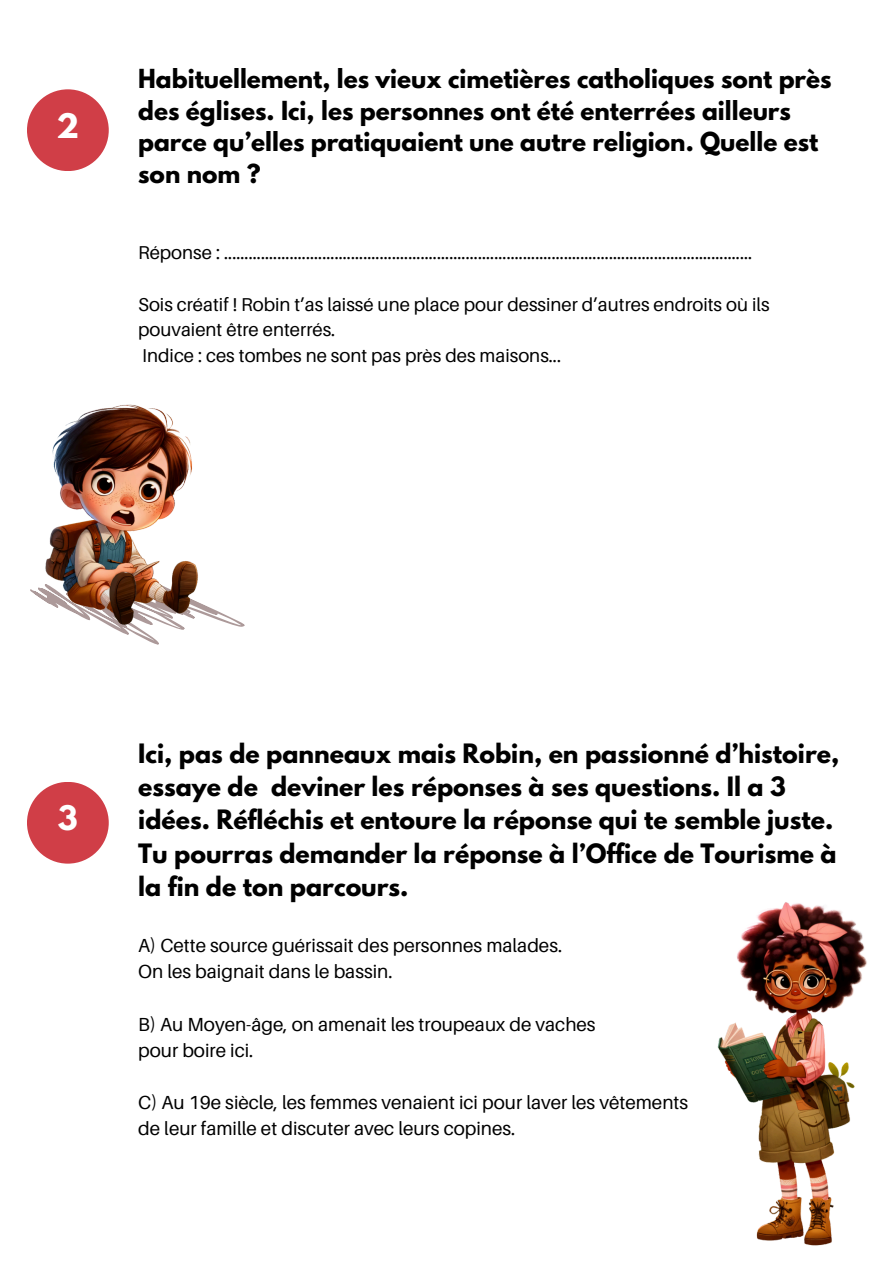
<style>
.page{position:relative;width:894px;height:1264px;background:#fff}
.page>*{position:absolute;margin:0;border:0;box-sizing:border-box;transform-origin:0 0}
.t1{font:700 30px "League Spartan";color:#fff}
.t2{font:700 23.7px/33.2px "League Spartan";color:#000}
.t3{font:700 23.25px/31.3px "League Spartan";color:#000}
.t4{font:18.9px/26px "Aileron";color:#000}
.t5{font:18.6px/25.5px "Aileron";color:#000}
</style>
<div class="page">
<div style="left:27px;top:89px;width:82px;height:82px;background:#d03e47;border-radius:50%"></div>
<svg style="left:119px;top:631px;width:40px;height:13px"></svg>
<img style="left:30px;top:404px;width:178px;height:227px">
<div style="left:27px;top:782px;width:82px;height:81px;background:#d03e47;border-radius:50%"></div>
<img style="left:717px;top:902px;width:150px;height:344px">
<h1 class="t1" style="left:56px;top:111px;width:24px">2</h1>
<p class="t3" style="left:138px;top:66px;width:694px">Habituellement, les vieux cimetières catholiques sont près des églises. Ici, les personnes ont été enterrées ailleurs parce qu’elles pratiquaient une autre religion. Quelle est son nom ?</p>
<p class="t5" style="left:138px;top:240px;width:615px">Réponse : .................................................................................................................................</p>
<p class="t5" style="left:138px;top:291px;width:632px">Sois créatif ! Robin t’as laissé une place pour dessiner d’autres endroits où ils pouvaient être enterrés.</p>
<p class="t5" style="left:142px;top:342px;width:420px">Indice : ces tombes ne sont pas près des maisons...</p>
<p class="t1" style="left:58px;top:803px;width:21px">3</p>
<p class="t2" style="left:138px;top:740px;width:702px">Ici, pas de panneaux mais Robin, en passionné d’histoire, essaye de deviner les réponses à ses questions. Il a 3 idées. Réfléchis et entoure la réponse qui te semble juste.<br>Tu pourras demander la réponse à l’Office de Tourisme à la fin de ton parcours.</p>
<h1 class="t4" style="left:138px;top:932px;width:425px">A) Cette source guérissait des personnes malades.<br>On les baignait dans le bassin.</h1>
<h1 class="t4" style="left:138px;top:1010px;width:459px">B) Au Moyen-âge, on amenait les troupeaux de vaches pour boire ici.</h1>
<p class="t4" style="left:138px;top:1088px;width:551px">C) Au 19e siècle, les femmes venaient ici pour laver les vêtements</p>
<p class="t4" style="left:138px;top:1114px;width:378px">de leur famille et discuter avec leurs copines.</p>
</div>
